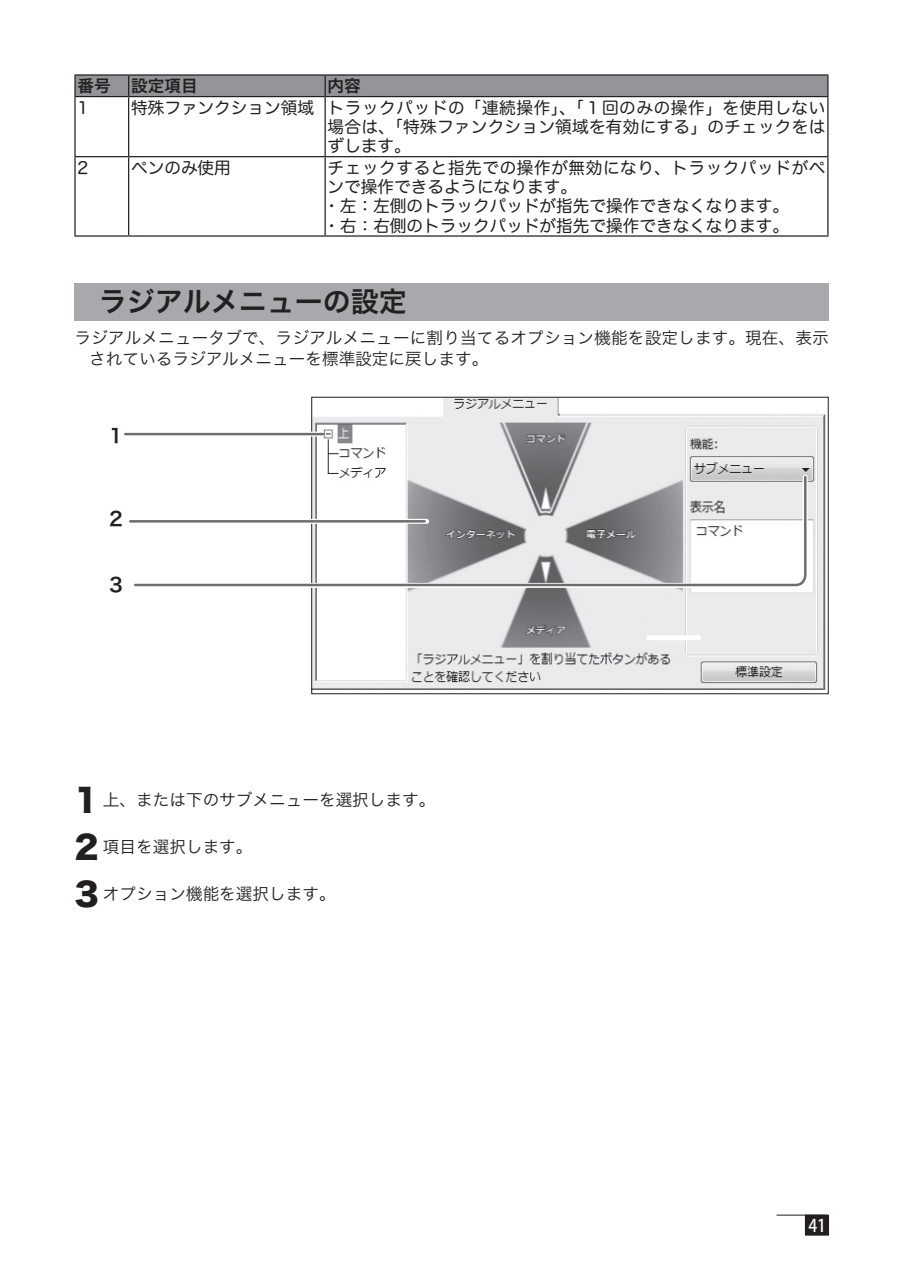
<style>
.page{position:relative;width:903px;height:1275px;background:#fff}
.page>*{position:absolute;margin:0;border:0;box-sizing:border-box;transform-origin:0 0}
.t1{font:28px "Hira Kaku Pro W6";color:#231f20}
.t2{font:19.25px "Hira Kaku Pro W6";color:#231f20}
.t3{font:500 17.5px "Koz Go Pro";color:#fff;scale:.9 1}
.t4{font:16.62px/19.2px "Hira Maru Pro W4";color:#231f20;text-align:justify}
.t5{font:16.62px/21px "Hira Kaku Pro W3";color:#231f20}
.t6{font:16.62px "Hira Kaku Pro W6";color:#231f20}
.s1{font-family:"Hira Kaku Std W8";font-size:31.5px}
</style>
<div class="page">
<hr style="left:776px;top:1215px;width:50px;height:1px;background:#231f20">
<div style="left:805px;top:1215px;width:24px;height:21px;background:#231f20"></div>
<img style="left:313px;top:399px;width:513px;height:290px">
<div style="left:139px;top:432px;width:179px;height:5px;background:#cececf"></div>
<hr style="left:125px;top:433px;width:198px;height:2px;background:#6c6d70">
<svg style="left:129px;top:472px;width:681px;height:118px"></svg>
<svg style="left:133px;top:475px;width:675px;height:112px"></svg>
<div style="left:648px;top:635px;width:51px;height:5px;background:#fff"></div>
<div style="left:74px;top:284px;width:754px;height:37px;background:#a8a9ad"></div>
<hr style="left:74px;top:74px;width:55px;height:2px;background:#231f20">
<hr style="left:74px;top:76px;width:2px;height:20px;background:#231f20">
<hr style="left:129px;top:74px;width:196px;height:2px;background:#231f20">
<hr style="left:325px;top:74px;width:503px;height:2px;background:#231f20">
<div style="left:75px;top:75px;width:753px;height:21px;background:#939598"></div>
<hr style="left:74px;top:96px;width:55px;height:1px;background:#231f20">
<hr style="left:74px;top:97px;width:2px;height:59px;background:#231f20">
<hr style="left:129px;top:96px;width:196px;height:1px;background:#231f20">
<hr style="left:128px;top:97px;width:1px;height:59px;background:#231f20">
<hr style="left:325px;top:96px;width:503px;height:1px;background:#231f20">
<hr style="left:324px;top:97px;width:2px;height:59px;background:#231f20">
<hr style="left:827px;top:97px;width:1px;height:59px;background:#231f20">
<hr style="left:74px;top:156px;width:55px;height:1px;background:#231f20">
<hr style="left:74px;top:157px;width:2px;height:78px;background:#231f20">
<hr style="left:129px;top:156px;width:196px;height:1px;background:#231f20">
<hr style="left:128px;top:157px;width:1px;height:78px;background:#231f20">
<hr style="left:325px;top:156px;width:503px;height:1px;background:#231f20">
<hr style="left:324px;top:157px;width:2px;height:78px;background:#231f20">
<hr style="left:827px;top:157px;width:1px;height:78px;background:#231f20">
<hr style="left:74px;top:235px;width:55px;height:2px;background:#231f20">
<hr style="left:129px;top:235px;width:196px;height:2px;background:#231f20">
<hr style="left:325px;top:235px;width:503px;height:2px;background:#231f20">
<p class="t6" style="left:77px;top:71px;width:122px">番号 設定項目</p>
<p class="t6" style="left:328px;top:71px;width:35px">内容</p>
<p class="t4" style="left:77px;top:97px;width:12px">1</p>
<p class="t4" style="left:328px;top:97px;width:499px;text-indent:-196px">特殊ファンクション領域 トラックパッドの「連続操作」、「１回のみの操作」を使用しない場合は、「特殊ファンクション領域を有効にする」のチェックをはずします。</p>
<p class="t4" style="left:77px;top:157px;width:12px">2</p>
<p class="t4" style="left:131px;top:157px;width:101px">ペンのみ使用</p>
<p class="t4" style="left:323px;top:157px;width:503px;text-align:left">チェックすると指先での操作が無効になり、トラックパッドがペンで操作できるようになります。<br>・左：左側のトラックパッドが指先で操作できなくなります。<br>・右：右側のトラックパッドが指先で操作できなくなります。</p>
<h1 class="t1" style="left:99px;top:276px;width:309px">ラジアルメニューの設定</h1>
<p class="t5" style="left:89px;top:326px;width:741px;text-indent:-15px">ラジアルメニュータブで、ラジアルメニューに割り当てるオプション機能を設定します。現在、表示されているラジアルメニューを標準設定に戻します。</p>
<p class="t2" style="left:109px;top:418px;width:15px">1</p>
<p class="t2" style="left:109px;top:501px;width:15px">2</p>
<p class="t2" style="left:109px;top:567px;width:15px">3</p>
<p class="t5" style="left:74px;top:788px;width:363px"><span class="s1">1</span> 上、または下のサブメニューを選択します。</p>
<p class="t5" style="left:74px;top:835px;width:180px"><span class="s1">2</span> 項目を選択します。</p>
<p class="t5" style="left:74px;top:882px;width:263px"><span class="s1">3</span> オプション機能を選択します。</p>
<p class="t3" style="left:808px;top:1214px;width:21px">41</p>
</div>
